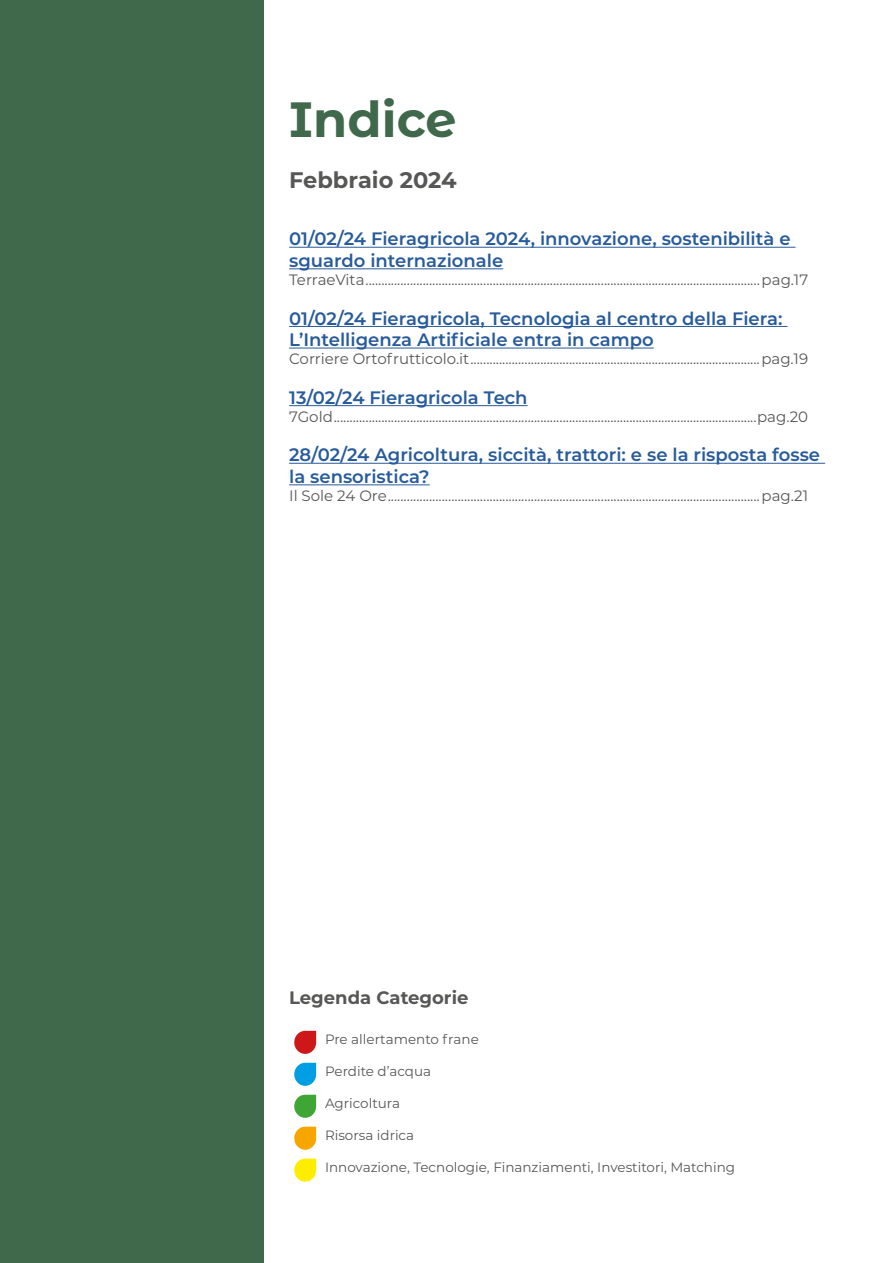
<style>
.page{position:relative;width:893px;height:1263px;background:#fff}
.page>*{position:absolute;margin:0;border:0;box-sizing:border-box;transform-origin:0 0}
.t1{font:700 49.5px "Montserrat Alternates";color:#40684b}
.t2{font:700 22.5px "Montserrat";color:#575756}
.t3{font:600 18px/21.6px "Montserrat";color:#275b9b}
.t4{font:700 18px "Montserrat";color:#575756}
.t5{font:15px "Montserrat";color:#575756}
.t6{font:13.5px "Montserrat";color:#575756}
</style>
<div class="page">
<div style="left:0;top:0;width:264px;height:1263px;background:#40684b"></div>
<hr style="left:289px;top:247px;width:506px;height:1px;background:#275b9b">
<hr style="left:289px;top:268px;width:214px;height:1px;background:#275b9b">
<hr style="left:289px;top:326px;width:498px;height:1px;background:#275b9b">
<hr style="left:289px;top:348px;width:365px;height:1px;background:#275b9b">
<hr style="left:289px;top:405px;width:239px;height:1px;background:#275b9b">
<hr style="left:289px;top:463px;width:536px;height:1px;background:#275b9b">
<hr style="left:289px;top:484px;width:141px;height:1px;background:#275b9b">
<svg style="left:294px;top:1031px;width:22px;height:23px"></svg>
<svg style="left:294px;top:1063px;width:22px;height:23px"></svg>
<svg style="left:294px;top:1095px;width:22px;height:23px"></svg>
<svg style="left:294px;top:1127px;width:22px;height:23px"></svg>
<svg style="left:294px;top:1158px;width:22px;height:24px"></svg>
<h1 class="t1" style="left:289px;top:84px;width:169px">Indice</h1>
<h2 class="t2" style="left:289px;top:163px;width:169px">Febbraio 2024</h2>
<p class="t3" style="left:289px;top:227px;width:503px">01/02/24 Fieragricola 2024, innovazione, sostenibilità e sguardo internazionale</p>
<p class="t5" style="left:289px;top:269px;width:521px">TerraeVita............................................................................................................................pag.17</p>
<p class="t3" style="left:289px;top:307px;width:495px">01/02/24 Fieragricola, Tecnologia al centro della Fiera:<br>L’Intelligenza Artificiale entra in campo</p>
<p class="t5" style="left:289px;top:349px;width:521px">Corriere Ortofrutticolo.it...........................................................................................pag.19</p>
<p class="t3" style="left:289px;top:386px;width:240px">13/02/24 Fieragricola Tech</p>
<p class="t5" style="left:289px;top:406px;width:521px">7Gold.....................................................................................................................................pag.20</p>
<p class="t3" style="left:289px;top:443px;width:532px">28/02/24 Agricoltura, siccità, trattori: e se la risposta fosse la sensoristica?</p>
<p class="t5" style="left:289px;top:485px;width:520px">Il Sole 24 Ore.....................................................................................................................pag.21</p>
<p class="t4" style="left:289px;top:984px;width:181px">Legenda Categorie</p>
<p class="t6" style="left:325px;top:1030px;width:155px">Pre allertamento frane</p>
<p class="t6" style="left:325px;top:1062px;width:108px">Perdite d’acqua</p>
<p class="t6" style="left:325px;top:1094px;width:77px">Agricoltura</p>
<p class="t6" style="left:325px;top:1126px;width:91px">Risorsa idrica</p>
<p class="t6" style="left:325px;top:1157px;width:412px">Innovazione, Tecnologie, Finanziamenti, Investitori, Matching</p>
</div>
